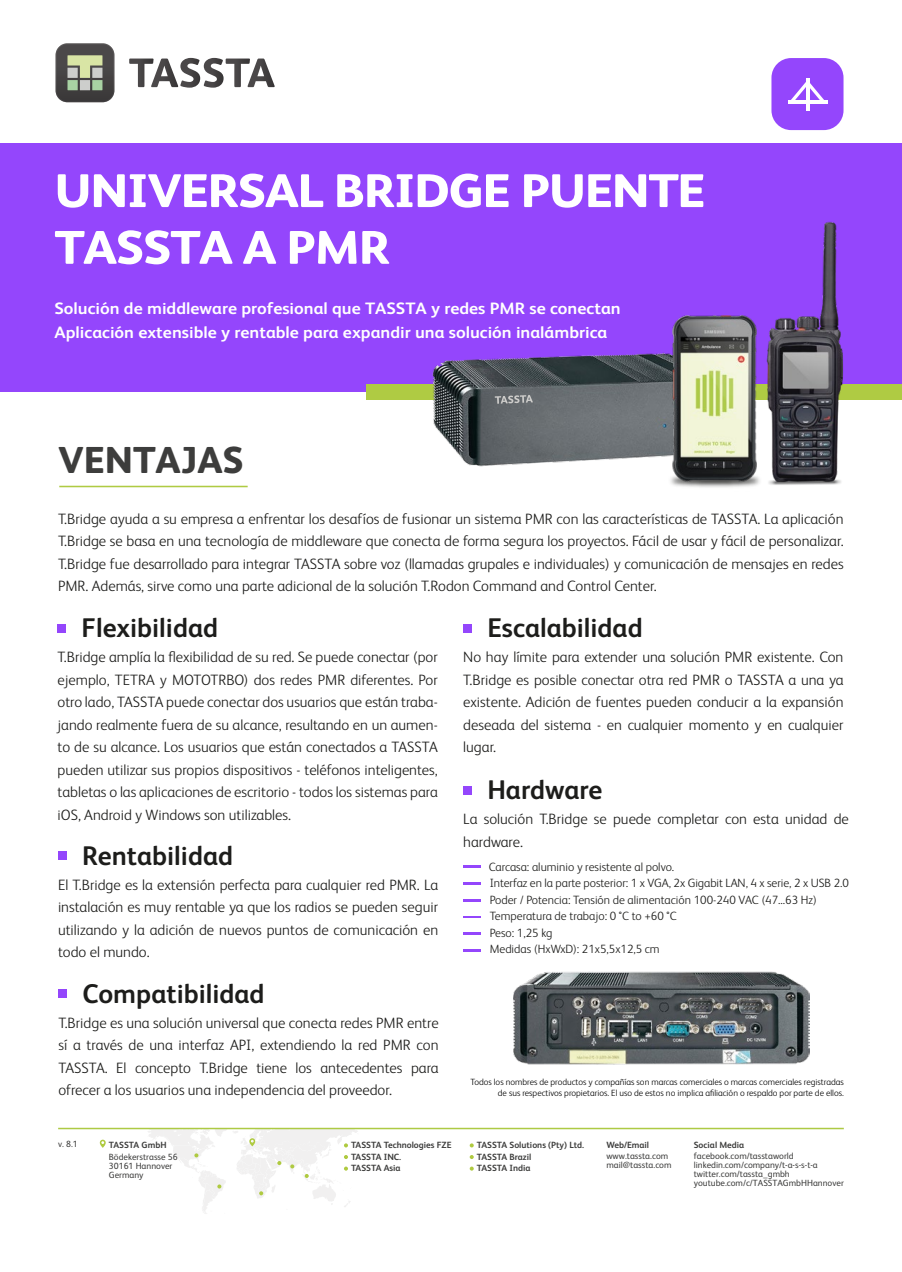
<style>
.page{position:relative;width:902px;height:1272px;background:#fff}
.page>*{position:absolute;margin:0;border:0;box-sizing:border-box;transform-origin:0 0}
.t1{font:800 47.25px/56.7px "FS Albert Pro";letter-spacing:-.025em;color:#fff;scale:1.06 1}
.t2{font:800 37.5px "FS Albert Pro";color:#3d3d3c}
.t3{font:700 27px "FS Albert Pro";color:#1d1d1b}
.t4{font:700 16.5px/24px "FS Albert Pro";color:#fff;scale:1.06 1}
.t5{font:300 15px/22.5px "FS Albert Pro";color:#1d1d1b;text-align:justify}
.t6{font:300 12px/16.5px "FS Albert Pro";color:#1d1d1b}
.t7{font:9px/9.1px "FS Albert Pro";color:#3d3d3c}
.t8{font:300 9px/10.5px "FS Albert Pro";color:#000;text-align:right}
.t9{font:700 9px/11.2px "FS Albert Pro";color:#3d3d3c}
</style>
<div class="page">
<svg style="left:147px;top:1129px;width:211px;height:85px"></svg>
<svg style="left:469px;top:1143px;width:4px;height:4px"></svg>
<svg style="left:469px;top:1166px;width:4px;height:4px"></svg>
<svg style="left:100px;top:1139px;width:6px;height:8px"></svg>
<div style="left:0;top:143px;width:901px;height:249px;background:#9446fc"></div>
<div style="left:58px;top:624px;width:8px;height:8px;background:#9446fc"></div>
<div style="left:463px;top:624px;width:9px;height:8px;background:#9446fc"></div>
<div style="left:58px;top:851px;width:8px;height:9px;background:#9446fc"></div>
<div style="left:58px;top:989px;width:9px;height:9px;background:#9446fc"></div>
<hr style="left:58px;top:1127px;width:785px;height:2px;background:#adca44">
<hr style="left:59px;top:485px;width:189px;height:2px;background:#afcb43">
<svg style="left:463px;top:865px;width:17px;height:2px"></svg>
<svg style="left:463px;top:882px;width:17px;height:2px"></svg>
<svg style="left:463px;top:899px;width:17px;height:2px"></svg>
<svg style="left:463px;top:916px;width:17px;height:1px"></svg>
<svg style="left:463px;top:932px;width:17px;height:2px"></svg>
<svg style="left:463px;top:949px;width:17px;height:2px"></svg>
<div style="left:463px;top:786px;width:9px;height:8px;background:#9446fc"></div>
<img style="left:513px;top:971px;width:296px;height:92px">
<div style="left:366px;top:384px;width:535px;height:15px;background:#afcb43"></div>
<div style="left:771px;top:58px;width:72px;height:72px;background:#9446fc;border-radius:20px"></div>
<hr style="left:787px;top:101px;width:40px;height:3px;background:#fff">
<svg style="left:806px;top:78px;width:3px;height:32px"></svg>
<svg style="left:789px;top:80px;width:36px;height:23px"></svg>
<img style="left:425px;top:352px;width:242px;height:115px">
<svg style="left:494px;top:395px;width:39px;height:9px"></svg>
<img style="left:761px;top:221px;width:94px;height:264px">
<img style="left:667px;top:315px;width:94px;height:173px">
<svg style="left:114px;top:52px;width:161px;height:41px"></svg>
<img style="left:56px;top:43px;width:58px;height:59px">
<h1 class="t1" style="left:54px;top:159px;width:615px">UNIVERSAL BRIDGE PUENTE<br>TASSTA A PMR</h1>
<p class="t4" style="left:54px;top:296px;width:535px">Solución de middleware profesional que TASSTA y redes PMR se conectan<br>Aplicación extensible y rentable para expandir una solución inalámbrica</p>
<h2 class="t2" style="left:58px;top:431px;width:187px">VENTAJAS</h2>
<p class="t5" style="left:58px;top:506px;width:787px">T.Bridge ayuda a su empresa a enfrentar los desafíos de fusionar un sistema PMR con las características de TASSTA. La aplicación T.Bridge se basa en una tecnología de middleware que conecta de forma segura los proyectos. Fácil de usar y fácil de personalizar.<br>T.Bridge fue desarrollado para integrar TASSTA sobre voz (llamadas grupales e individuales) y comunicación de mensajes en redes PMR. Además, sirve como una parte adicional de la solución T.Rodon Command and Control Center.</p>
<h3 class="t3" style="left:82px;top:608px;width:138px">Flexibilidad</h3>
<p class="t5" style="left:58px;top:645px;width:382px">T.Bridge amplía la flexibilidad de su red. Se puede conectar (por ejemplo, TETRA y MOTOTRBO) dos redes PMR diferentes. Por otro lado, TASSTA puede conectar dos usuarios que están traba&shy;jando realmente fuera de su alcance, resultando en un aumen&shy;to de su alcance. Los usuarios que están conectados a TASSTA pueden utilizar sus propios dispositivos - teléfonos inteligentes, tabletas o las aplicaciones de escritorio - todos los sistemas para iOS, Android y Windows son utilizables.</p>
<h3 class="t3" style="left:82px;top:836px;width:153px">Rentabilidad</h3>
<p class="t5" style="left:58px;top:872px;width:382px">El T.Bridge es la extensión perfecta para cualquier red PMR. La instalación es muy rentable ya que los radios se pueden seguir utilizando y la adición de nuevos puntos de comunicación en todo el mundo.</p>
<h3 class="t3" style="left:82px;top:974px;width:184px">Compatibilidad</h3>
<p class="t5" style="left:58px;top:1010px;width:382px">T.Bridge es una solución universal que conecta redes PMR entre sí a través de una interfaz API, extendiendo la red PMR con TASSTA. El concepto T.Bridge tiene los antecedentes para ofrecer a los usuarios una independencia del proveedor.</p>
<h3 class="t3" style="left:487px;top:608px;width:157px">Escalabilidad</h3>
<p class="t5" style="left:463px;top:645px;width:382px">No hay límite para extender una solución PMR existente. Con T.Bridge es posible conectar otra red PMR o TASSTA a una ya existente. Adición de fuentes pueden conducir a la expansión deseada del sistema - en cualquier momento y en cualquier lugar.</p>
<h3 class="t3" style="left:487px;top:770px;width:117px">Hardware</h3>
<p class="t5" style="left:463px;top:807px;width:387px">La solución T.Bridge se puede completar con esta unidad de hardware.</p>
<p class="t6" style="left:488px;top:857px;width:361px">Carcasa: aluminio y resistente al polvo.<br>Interfaz en la parte posterior: 1 x VGA, 2x Gigabit LAN, 4 x serie, 2 x USB 2.0<br>Poder / Potencia: Tensión de alimentación 100-240 VAC (47...63 Hz)<br>Temperatura de trabajo: 0 °C to +60 °C<br>Peso: 1,25 kg<br>Medidas (HxWxD): 21x5,5x12,5 cm</p>
<p class="t8" style="left:470px;top:1076px;width:375px">Todos los nombres de productos y compañías son marcas comerciales o marcas comerciales registradas de sus respectivos propietarios. El uso de estos no implica afiliación o respaldo por parte de ellos.</p>
<p class="t7" style="left:58px;top:1139px;width:21px">v. 8.1</p>
<p class="t9" style="left:606px;top:1138px;width:44px">Web/Email</p>
<p class="t7" style="left:606px;top:1150px;width:67px">www.tassta.com mail@tassta.com</p>
<p class="t9" style="left:109px;top:1139px;width:59px">TASSTA GmbH</p>
<p class="t7" style="left:109px;top:1151px;width:70px">Bödekerstrasse 56<br>30161 Hannover<br>Germany</p>
<p class="t9" style="left:351px;top:1139px;width:102px">TASSTA Technologies FZE<br>TASSTA INC.<br>TASSTA Asia</p>
<p class="t9" style="left:476px;top:1139px;width:109px">TASSTA Solutions (Pty) Ltd.<br>TASSTA Brazil<br>TASSTA India</p>
<p class="t9" style="left:693px;top:1138px;width:52px">Social Media</p>
<p class="t7" style="left:693px;top:1150px;width:152px">facebook.com/tasstaworld linkedin.com/company/t-a-s-s-t-a twitter.com/tassta_gmbh youtube.com/c/TASSTAGmbHHannover</p>
</div>
